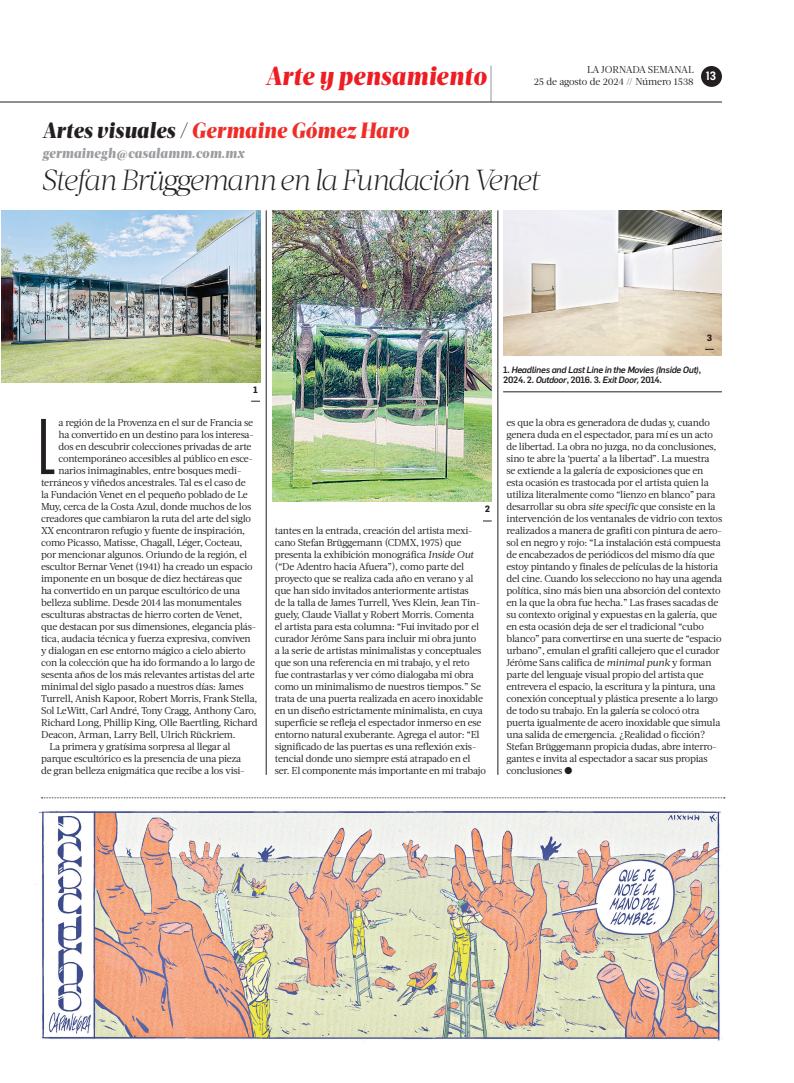
<style>
.page{position:relative;width:794px;height:1083px;background:#fff}
.page>*{position:absolute;margin:0;border:0;box-sizing:border-box;transform-origin:0 0}
.t1{font:77.3px "Flama Ultracond Basic";color:#231f20}
.t2{font:italic 300 29px "Acta Headline";letter-spacing:-.055em;color:#231f20}
.t3{font:italic 900 26px "Acta Headline";letter-spacing:.025em;color:#ee1d23;scale:.9 1}
.t4{font:italic 900 22px "Acta Headline";letter-spacing:.025em;color:#ee2d28;scale:.9 1}
.t5{font:italic 900 14px "Acta Headline";letter-spacing:.025em;color:#9b9da0;scale:.9 1}
.t6{font:600 11.9px "Flama Semicond";color:#fff}
.t7{font:10px/12px "Acta";letter-spacing:-.02em;color:#231f20}
.t8{font:10px "Acta Deck";letter-spacing:-.01em;color:#231f20}
.t9{font:italic 500 9px/10px "Flama";letter-spacing:-.03em;color:#231f20}
.t10{font:700 9px "Flama";color:#231f20}
.s1{color:#231f20}
.s2{font-style:italic}
.s3{font-style:normal}
</style>
<div class="page">
<div style="left:701px;top:66px;width:21px;height:21px;background:#231f20;border-radius:50%"></div>
<hr style="left:491px;top:66px;width:1px;height:36px;background:#939598">
<hr style="left:0;top:102px;width:722px;height:1px;background:#231f20">
<img style="left:36px;top:793px;width:690px;height:249px">
<svg style="left:41px;top:797px;width:684px;height:1px"></svg>
<hr style="left:266px;top:210px;width:1px;height:565px;background:#231f20">
<hr style="left:498px;top:210px;width:1px;height:565px;background:#231f20">
<img style="left:2px;top:210px;width:259px;height:173px">
<img style="left:273px;top:210px;width:218px;height:291px">
<img style="left:503px;top:210px;width:219px;height:146px">
<hr style="left:503px;top:392px;width:219px;height:1px;background:#231f20">
<h3 class="t3" style="left:265px;top:60px;width:247px">Arte y pensamiento</h3>
<p class="t8" style="left:587px;top:64px;width:108px">LA JORNADA SEMANAL</p>
<p class="t8" style="left:534px;top:76px;width:161px">25 de agosto de 2024 // Número 1538</p>
<h3 class="t4" style="left:42px;top:117px;width:408px"><span class="s1">Artes visuales /</span> Germaine Gómez Haro</h3>
<h3 class="t5" style="left:42px;top:144px;width:226px">germainegh@casalamm.com.mx</h3>
<h2 class="t2" style="left:41px;top:162px;width:500px">Stefan Brüggemann en la Fundación Venet</h2>
<p class="t6" style="left:705px;top:68px;width:12px">13</p>
<p class="t10" style="left:706px;top:331px;width:7px">3</p>
<p class="t10" style="left:253px;top:383px;width:6px">1</p>
<h1 class="t1" style="left:38px;top:401px;width:18px">L</h1>
<p class="t7" style="left:59px;top:417px;width:196px">a región de la Provenza en el sur de Francia se</p>
<p class="t7" style="left:59px;top:429px;width:197px">ha convertido en un destino para los interesa-</p>
<p class="t7" style="left:59px;top:441px;width:194px">dos en descubrir colecciones privadas de arte</p>
<p class="t7" style="left:59px;top:453px;width:196px">contemporáneo accesibles al público en esce-</p>
<p class="t7" style="left:59px;top:465px;width:184px">narios inimaginables, entre bosques medi-</p>
<p class="t7" style="left:41px;top:477px;width:206px">terráneos y viñedos ancestrales. Tal es el caso de</p>
<p class="t7" style="left:41px;top:489px;width:208px">la Fundación Venet en el pequeño poblado de Le</p>
<p class="t7" style="left:41px;top:501px;width:212px">Muy, cerca de la Costa Azul, donde muchos de los</p>
<p class="t7" style="left:41px;top:513px;width:211px">creadores que cambiaron la ruta del arte del siglo</p>
<p class="t7" style="left:41px;top:525px;width:206px">XX encontraron refugio y fuente de inspiración,</p>
<p class="t7" style="left:41px;top:537px;width:203px">como Picasso, Matisse, Chagall, Léger, Cocteau,</p>
<p class="t7" style="left:41px;top:549px;width:208px">por mencionar algunos. Oriundo de la región, el</p>
<p class="t7" style="left:41px;top:561px;width:213px">escultor Bernar Venet (1941) ha creado un espacio</p>
<p class="t7" style="left:41px;top:573px;width:202px">imponente en un bosque de diez hectáreas que</p>
<p class="t7" style="left:41px;top:585px;width:200px">ha convertido en un parque escultórico de una</p>
<p class="t7" style="left:41px;top:597px;width:202px">belleza sublime. Desde 2014 las monumentales</p>
<p class="t7" style="left:41px;top:609px;width:203px">esculturas abstractas de hierro corten de Venet,</p>
<p class="t7" style="left:41px;top:621px;width:217px">que destacan por sus dimensiones, elegancia plás-</p>
<p class="t7" style="left:41px;top:633px;width:211px">tica, audacia técnica y fuerza expresiva, conviven</p>
<p class="t7" style="left:41px;top:645px;width:206px">y dialogan en ese entorno mágico a cielo abierto</p>
<p class="t7" style="left:41px;top:657px;width:215px">con la colección que ha ido formando a lo largo de</p>
<p class="t7" style="left:41px;top:669px;width:215px">sesenta años de los más relevantes artistas del arte</p>
<p class="t7" style="left:41px;top:681px;width:204px">minimal del siglo pasado a nuestros días: James</p>
<p class="t7" style="left:41px;top:693px;width:218px">Turrell, Anish Kapoor, Robert Morris, Frank Stella,</p>
<p class="t7" style="left:41px;top:705px;width:217px">Sol LeWitt, Carl André, Tony Cragg, Anthony Caro,</p>
<p class="t7" style="left:41px;top:717px;width:218px">Richard Long, Phillip King, Olle Baertling, Richard</p>
<p class="t7" style="left:41px;top:729px;width:196px">Deacon, Arman, Larry Bell, Ulrich Rückriem.</p>
<p class="t7" style="left:50px;top:741px;width:182px">La primera y gratísima sorpresa al llegar al</p>
<p class="t7" style="left:41px;top:753px;width:202px">parque escultórico es la presencia de una pieza</p>
<p class="t7" style="left:41px;top:765px;width:205px">de gran belleza enigmática que recibe a los visi-</p>
<p class="t10" style="left:484px;top:502px;width:7px">2</p>
<p class="t7" style="left:275px;top:525px;width:212px">tantes en la entrada, creación del artista mexi&shy;cano Stefan Brüggemann (CDMX, 1975) que presenta la exhibición monográfica <span class="s2">Inside Out </span>(“De Adentro hacia Afuera”), como parte del proyecto que se realiza cada año en verano y al que han sido invitados anteriormente artistas<br>de la talla de James Turrell, Yves Klein, Jean Tin&shy;guely, Claude Viallat y Robert Morris. Comenta<br>el artista para esta columna: “Fui invitado por el curador Jérôme Sans para incluir mi obra junto<br>a la serie de artistas minimalistas y conceptuales que son una referencia en mi trabajo, y el reto fue contrastarlas y ver cómo dialogaba mi obra como un minimalismo de nuestros tiempos.” Se trata de una puerta realizada en acero inoxidable en un diseño estrictamente minimalista, en cuya superficie se refleja el espectador inmerso en ese entorno natural exuberante. Agrega el autor: “El significado de las puertas es una reflexión exis&shy;tencial donde uno siempre está atrapado en el ser. El componente más importante en mi trabajo</p>
<p class="t9" style="left:503px;top:365px;width:199px"><span class="s3">1.</span> Headlines and Last Line in the Movies (Inside Out)<span class="s3">,<br>2024. 2.</span> Outdoor<span class="s3">, 2016. 3.</span> Exit Door, <span class="s3">2014.</span></p>
<p class="t7" style="left:506px;top:417px;width:217px">es que la obra es generadora de dudas y, cuando genera duda en el espectador, para mí es un acto de libertad. La obra no juzga, no da conclusiones, sino te abre la ‘puerta’ a la libertad”. La muestra<br>se extiende a la galería de exposiciones que en esta ocasión es trastocada por el artista quien la utiliza literalmente como “lienzo en blanco” para desarrollar su obra <span class="s2">site specific</span> que consiste en la intervención de los ventanales de vidrio con textos realizados a manera de grafiti con pintura de aero&shy;sol en negro y rojo: “La instalación está compuesta de encabezados de periódicos del mismo día que estoy pintando y finales de películas de la historia del cine. Cuando los selecciono no hay una agenda política, sino más bien una absorción del contexto en la que la obra fue hecha.” Las frases sacadas de su contexto original y expuestas en la galería, que en esta ocasión deja de ser el tradicional “cubo blanco” para convertirse en una suerte de “espacio urbano”, emulan el grafiti callejero que el curador Jérôme Sans califica de <span class="s2">minimal punk</span> y forman parte del lenguaje visual propio del artista que entrevera el espacio, la escritura y la pintura, una conexión conceptual y plástica presente a lo largo de todo su trabajo. En la galería se colocó otra puerta igualmente de acero inoxidable que simula una salida de emergencia. ¿Realidad o ficción?<br>Stefan Brüggemann propicia dudas, abre interro&shy;gantes e invita al espectador a sacar sus propias conclusiones ●</p>
</div>
